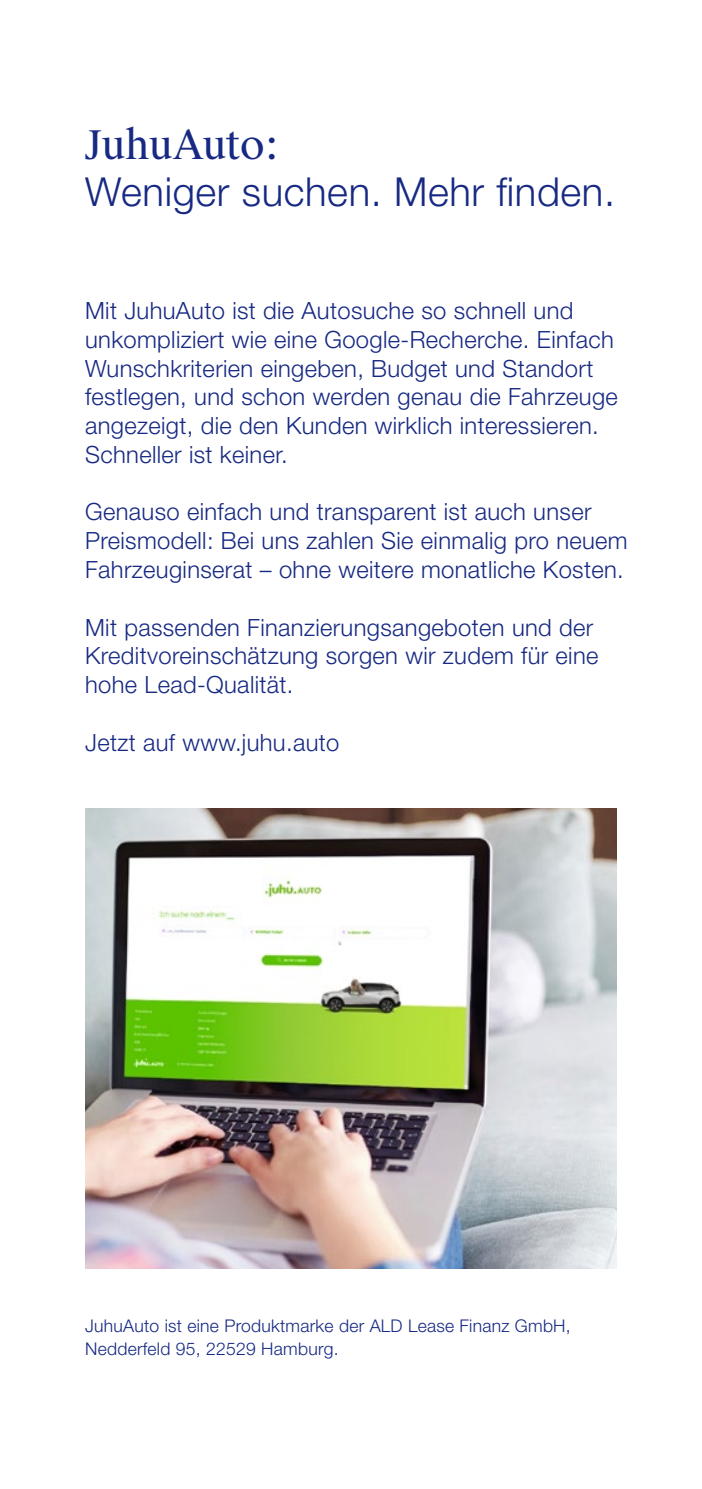
<style>
.page{position:relative;width:702px;height:1489px;background:#fff}
.page>*{position:absolute;margin:0;border:0;box-sizing:border-box;transform-origin:0 0}
.t1{font:300 40px "Helvetica Neue LT Pro";letter-spacing:.015em;color:#172983}
.t2{font:39.5px "Suisse Works";letter-spacing:.005em;color:#172983}
.t3{font:300 23.75px/28.8px "Helvetica Neue LT Pro";letter-spacing:.015em;color:#172983}
.t4{font:300 17.5px/22.5px "Helvetica Neue LT Pro";letter-spacing:.015em;color:#172983}
</style>
<div class="page">
<img style="left:85px;top:808px;width:532px;height:460px">
<h2 class="t2" style="left:85px;top:120px;width:195px">JuhuAuto:</h2>
<h1 class="t1" style="left:85px;top:168px;width:531px">Weniger suchen. Mehr finden.</h1>
<p class="t3" style="left:85px;top:296px;width:534px">Mit JuhuAuto ist die Autosuche so schnell und unkompliziert wie eine Google-Recherche. Einfach Wunschkriterien eingeben, Budget und Standort festlegen, und schon werden genau die Fahrzeuge angezeigt, die den Kunden wirklich interessieren.<br>Schneller ist keiner.</p>
<p class="t3" style="left:85px;top:497px;width:544px">Genauso einfach und transparent ist auch unser<br>Preismodell: Bei uns zahlen Sie einmalig pro neuem<br>Fahrzeuginserat – ohne weitere monatliche Kosten.</p>
<p class="t3" style="left:85px;top:612px;width:515px">Mit passenden Finanzierungsangeboten und der<br>Kreditvoreinschätzung sorgen wir zudem für eine hohe Lead-Qualität.</p>
<p class="t3" style="left:85px;top:727px;width:256px">Jetzt auf www.juhu.auto</p>
<p class="t4" style="left:85px;top:1314px;width:487px">JuhuAuto ist eine Produktmarke der ALD Lease Finanz GmbH,<br>Nedderfeld 95, 22529 Hamburg.</p>
</div>
